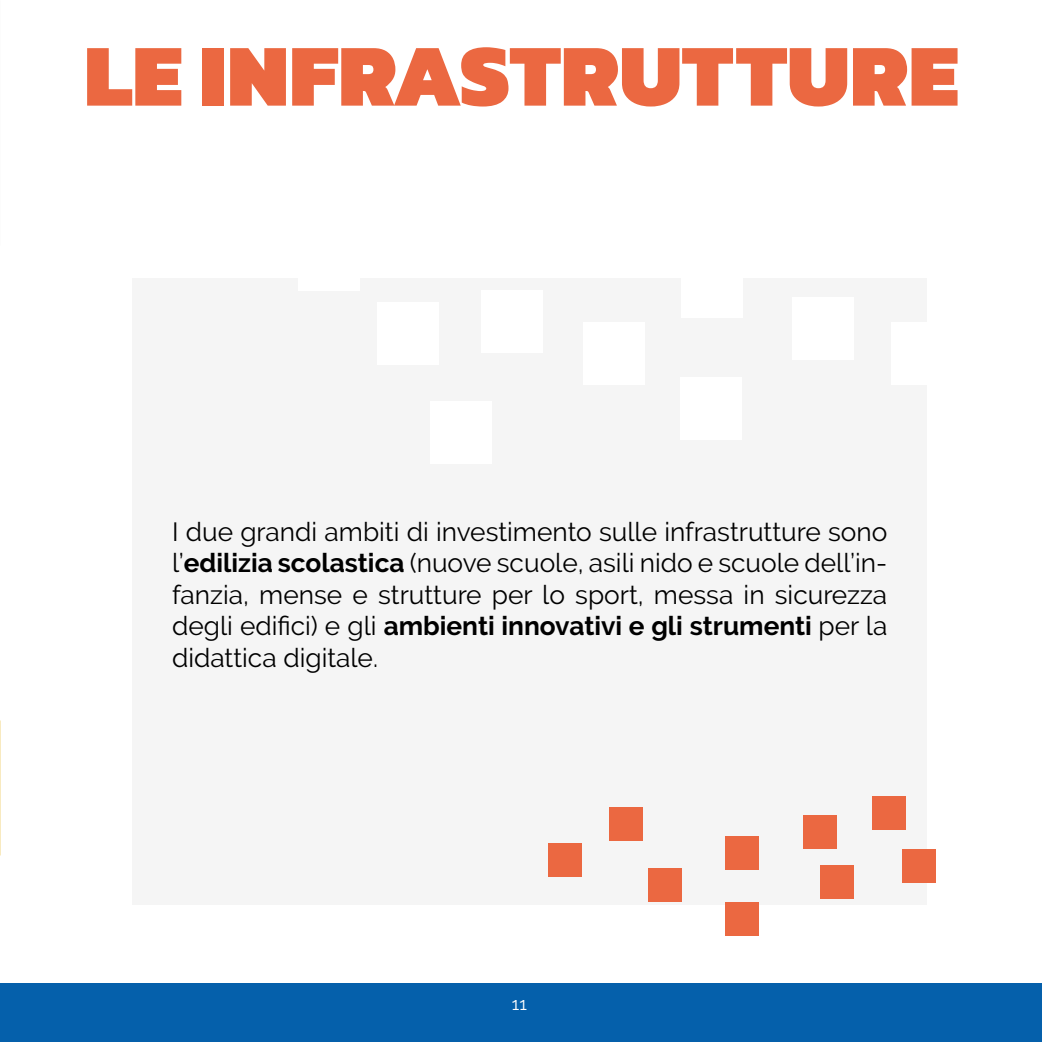
<style>
.page{position:relative;width:1042px;height:1042px;background:#fff}
.page>*{position:absolute;margin:0;border:0;box-sizing:border-box;transform-origin:0 0}
.t1{font:900 89.25px "Kanit";color:#eb6841}
.t2{font:26.25px/31.5px "Raleway";color:#000;text-align:justify}
.t3{font:17.5px "Raleway";color:#fff}
.s1{font-weight:700}
</style>
<div class="page">
<div style="left:132px;top:278px;width:795px;height:626px;background:#f5f5f5"></div>
<div style="left:648px;top:868px;width:33px;height:34px;background:#eb6841"></div>
<div style="left:902px;top:849px;width:34px;height:34px;background:#eb6841"></div>
<div style="left:872px;top:796px;width:33px;height:34px;background:#eb6841"></div>
<div style="left:803px;top:815px;width:33px;height:34px;background:#eb6841"></div>
<div style="left:820px;top:865px;width:33px;height:34px;background:#eb6841"></div>
<div style="left:725px;top:902px;width:34px;height:34px;background:#eb6841"></div>
<div style="left:548px;top:843px;width:34px;height:34px;background:#eb6841"></div>
<div style="left:610px;top:807px;width:33px;height:33px;background:#eb6841"></div>
<div style="left:725px;top:835px;width:34px;height:34px;background:#eb6841"></div>
<div style="left:681px;top:255px;width:61px;height:62px;background:#fff"></div>
<div style="left:377px;top:302px;width:61px;height:63px;background:#fff"></div>
<div style="left:430px;top:402px;width:61px;height:62px;background:#fff"></div>
<div style="left:481px;top:291px;width:62px;height:62px;background:#fff"></div>
<div style="left:298px;top:228px;width:62px;height:63px;background:#fff"></div>
<div style="left:583px;top:322px;width:62px;height:63px;background:#fff"></div>
<div style="left:681px;top:377px;width:61px;height:63px;background:#fff"></div>
<div style="left:792px;top:297px;width:61px;height:63px;background:#fff"></div>
<div style="left:891px;top:322px;width:61px;height:63px;background:#fff"></div>
<div style="left:0;top:983px;width:1042px;height:59px;background:#0560ab"></div>
<h1 class="t1" style="left:84px;top:1px;width:875px">LE INFRASTRUTTURE</h1>
<p class="t2" style="left:172px;top:515px;width:717px">I due grandi ambiti di investimento sulle infrastrutture sono l’<span class="s1">edilizia scolastica</span> (nuove scuole, asili nido e scuole dell’in&shy;fanzia, mense e strutture per lo sport, messa in sicurezza degli edifici) e gli <span class="s1">ambienti innovativi e gli strumenti</span> per la didattica digitale.</p>
<p class="t3" style="left:512px;top:993px;width:16px">11</p>
</div>
